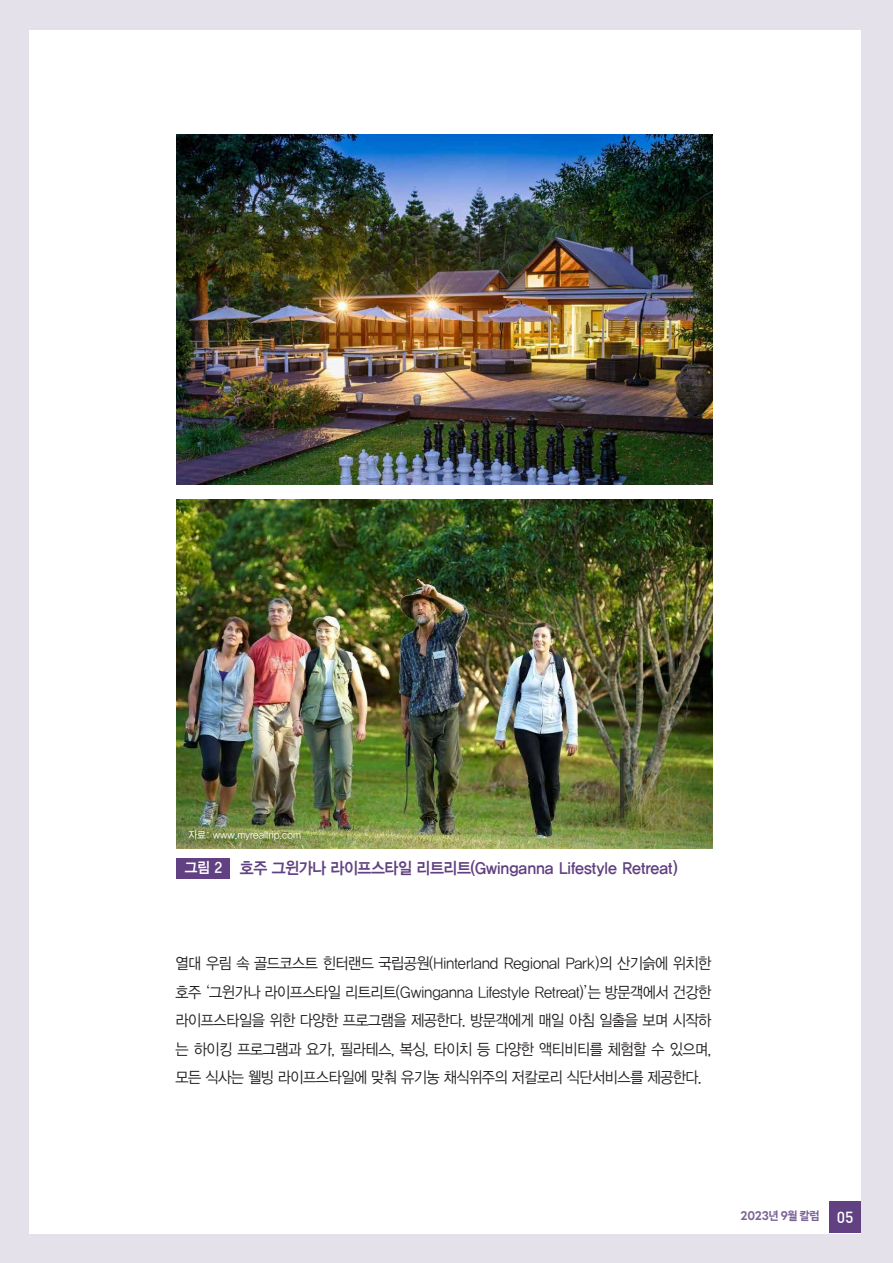
<style>
.page{position:relative;width:893px;height:1263px;background:#e4e1eb}
.page>*{position:absolute;margin:0;border:0;box-sizing:border-box;transform-origin:0 0}
.t1{font:16.5px "YDIYGO340";color:#614181;scale:.92 1}
.t2{font:15.75px/28.5px "YDIYGO320";letter-spacing:-.035em;color:#231f20;text-align:justify;scale:.91 1}
.t3{font:15px "YDIYGO340";color:#fff;scale:.92 1}
.t4{font:700 12px "LINE Seed Sans KR";letter-spacing:-.03em;color:#7c6497}
.t5{font:10.5px "YDIYGO320";color:#fff;scale:.92 1}
.s1{font-family:"Rix Go L"}
.s2{font-family:"Dinmed";font-weight:400;font-size:15.75px;color:#fff}
</style>
<div class="page">
<div style="left:30px;top:30px;width:831px;height:1203px;background:#fff"></div>
<img style="left:177px;top:499px;width:535px;height:350px">
<img style="left:176px;top:135px;width:536px;height:350px">
<div style="left:829px;top:1201px;width:32px;height:32px;background:#614181"></div>
<div style="left:176px;top:858px;width:53px;height:20px;background:#614181"></div>
<p class="t5" style="left:188px;top:829px;width:124px">자료: www.myrealtrip.com</p>
<p class="t3" style="left:185px;top:859px;width:42px">그림 2</p>
<p class="t1" style="left:240px;top:859px;width:478px">호주 그윈가나 라이프스타일 리트리트(Gwinganna Lifestyle Retreat)</p>
<p class="t2" style="left:176px;top:950px;width:590px">열대 우림 속 골드코스트 힌터랜드 국립공원(Hinterland Regional Park)의 산기슭에 위치한 호주 <span class="s1">‘</span>그윈가나 라이프스타일 리트리트(Gwinganna Lifestyle Retreat)<span class="s1">’</span>는 방문객에서 건강한 라이프스타일을 위한 다양한 프로그램을 제공한다. 방문객에게 매일 아침 일출을 보며 시작하 는 하이킹 프로그램과 요가, 필라테스, 복싱, 타이치 등 다양한 액티비티를 체험할 수 있으며, 모든 식사는 웰빙 라이프스타일에 맞춰 유기농 채식위주의 저칼로리 식단서비스를 제공한다.</p>
<p class="t4" style="left:741px;top:1210px;width:115px">2023년 9월 칼럼 <span class="s2">05</span></p>
</div>
